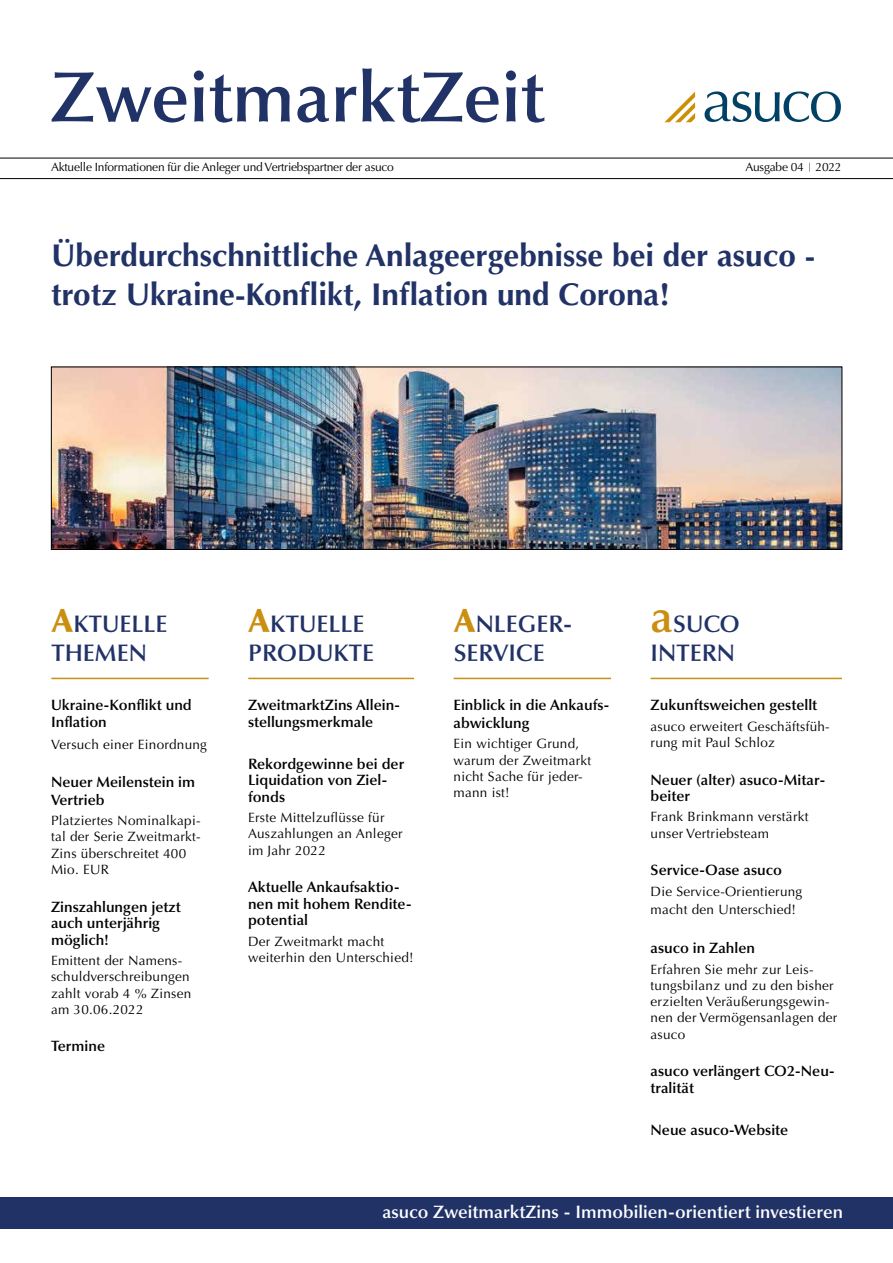
<style>
.page{position:relative;width:893px;height:1263px;background:#fff}
.page>*{position:absolute;margin:0;border:0;box-sizing:border-box;transform-origin:0 0}
.t1{font:600 72px "Optima LT Std";color:#213267}
.t2{font:700 31.5px/39px "Optima LT Std";color:#213267}
.t3{font:600 24px/28.8px "Optima LT Std";color:#213267}
.t4{font:600 18px "Optima LT Std";color:#fff}
.t5{font:600 15px/16.5px "Optima LT Std";color:#000}
.t6{font:13.5px/16.2px "Optima LT Std";letter-spacing:.02em;color:#000}
.t7{font:12px "Optima LT Std";letter-spacing:-.02em;color:#000}
.s1{font-weight:900;font-size:33px;color:#ca8f11}
.s2{font-size:45px;color:#ca8f11}
</style>
<div class="page">
<img style="left:53px;top:369px;width:787px;height:179px">
<div style="left:51px;top:367px;width:791px;height:183px;border:1px solid #000"></div>
<hr style="left:0;top:178px;width:893px;height:1px;background:#000">
<hr style="left:0;top:158px;width:893px;height:1px;background:#000">
<hr style="left:51px;top:678px;width:158px;height:1px;background:#ca8f11">
<hr style="left:651px;top:678px;width:191px;height:1px;background:#ca8f11">
<hr style="left:454px;top:678px;width:157px;height:1px;background:#ca8f11">
<hr style="left:248px;top:678px;width:166px;height:1px;background:#ca8f11">
<div style="left:0;top:1197px;width:893px;height:31px;background:#213267"></div>
<svg style="left:704px;top:91px;width:137px;height:31px"></svg>
<svg style="left:664px;top:92px;width:31px;height:30px"></svg>
<h1 class="t1" style="left:51px;top:55px;width:495px">ZweitmarktZeit</h1>
<p class="t7" style="left:51px;top:160px;width:344px">Aktuelle Informationen für die Anleger und Vertriebspartner der asuco</p>
<p class="t7" style="left:746px;top:160px;width:97px">Ausgabe 04 2022</p>
<h2 class="t2" style="left:51px;top:236px;width:766px">Überdurchschnittliche Anlageergebnisse bei der asuco - trotz Ukraine-Konflikt, Inflation und Corona!</h2>
<h3 class="t3" style="left:51px;top:610px;width:118px"><span class="s1">A</span>KTUELLE<br>THEMEN</h3>
<h3 class="t3" style="left:651px;top:610px;width:91px"><span class="s2">a</span>SUCO<br>INTERN</h3>
<h3 class="t3" style="left:248px;top:610px;width:128px"><span class="s1">A</span>KTUELLE<br>PRODUKTE</h3>
<h3 class="t3" style="left:454px;top:610px;width:120px"><span class="s1">A</span>NLEGER-<br>SERVICE</h3>
<p class="t5" style="left:51px;top:697px;width:142px">Ukraine-Konflikt und<br>Inflation</p>
<p class="t6" style="left:51px;top:736px;width:158px">Versuch einer Einordnung</p>
<p class="t5" style="left:51px;top:773px;width:146px;line-height:18.1px">Neuer Meilenstein im<br>Vertrieb</p>
<p class="t6" style="left:51px;top:813px;width:151px">Platziertes Nominalkapi&shy;tal der Serie Zweitmarkt-<br>Zins überschreitet 400<br>Mio. EUR</p>
<p class="t5" style="left:51px;top:898px;width:131px">Zinszahlungen jetzt auch unterjährig möglich!</p>
<p class="t6" style="left:51px;top:953px;width:142px">Emittent der Namens&shy;schuldverschreibungen zahlt vorab 4 % Zinsen am 30.06.2022</p>
<p class="t5" style="left:51px;top:1038px;width:56px">Termine</p>
<p class="t5" style="left:248px;top:697px;width:154px">ZweitmarktZins Allein&shy;stellungsmerkmale</p>
<p class="t5" style="left:248px;top:755px;width:158px">Rekordgewinne bei der<br>Liquidation von Ziel&shy;fonds</p>
<p class="t6" style="left:248px;top:810px;width:156px">Erste Mittelzuflüsse für<br>Auszahlungen an Anleger im Jahr 2022</p>
<p class="t5" style="left:248px;top:879px;width:165px">Aktuelle Ankaufsaktio&shy;nen mit hohem Rendite&shy;potential</p>
<p class="t6" style="left:248px;top:933px;width:167px">Der Zweitmarkt macht weiterhin den Unterschied!</p>
<p class="t5" style="left:454px;top:696px;width:158px;line-height:17.9px">Einblick in die Ankaufs&shy;abwicklung</p>
<p class="t6" style="left:454px;top:736px;width:139px">Ein wichtiger Grund, warum der Zweitmarkt nicht Sache für jeder&shy;mann ist!</p>
<p class="t5" style="left:651px;top:697px;width:168px">Zukunftsweichen gestellt</p>
<p class="t6" style="left:651px;top:718px;width:181px">asuco erweitert Geschäftsfüh&shy;rung mit Paul Schloz</p>
<p class="t5" style="left:651px;top:771px;width:176px">Neuer (alter) asuco-Mitar&shy;beiter</p>
<p class="t6" style="left:651px;top:809px;width:159px">Frank Brinkmann verstärkt unser Vertriebsteam</p>
<p class="t5" style="left:651px;top:862px;width:133px">Service-Oase asuco</p>
<p class="t6" style="left:651px;top:882px;width:153px;line-height:18px">Die Service-Orientierung macht den Unterschied!</p>
<p class="t5" style="left:651px;top:940px;width:106px">asuco in Zahlen</p>
<p class="t6" style="left:651px;top:961px;width:188px">Erfahren Sie mehr zur Leis&shy;tungsbilanz und zu den bisher erzielten Veräußerungsgewin&shy;nen der Vermögensanlagen der asuco</p>
<p class="t5" style="left:651px;top:1063px;width:186px">asuco verlängert CO2-Neu&shy;tralität</p>
<p class="t5" style="left:651px;top:1122px;width:139px">Neue asuco-Website</p>
<h3 class="t4" style="left:382px;top:1201px;width:462px">asuco ZweitmarktZins - Immobilien-orientiert investieren</h3>
</div>
